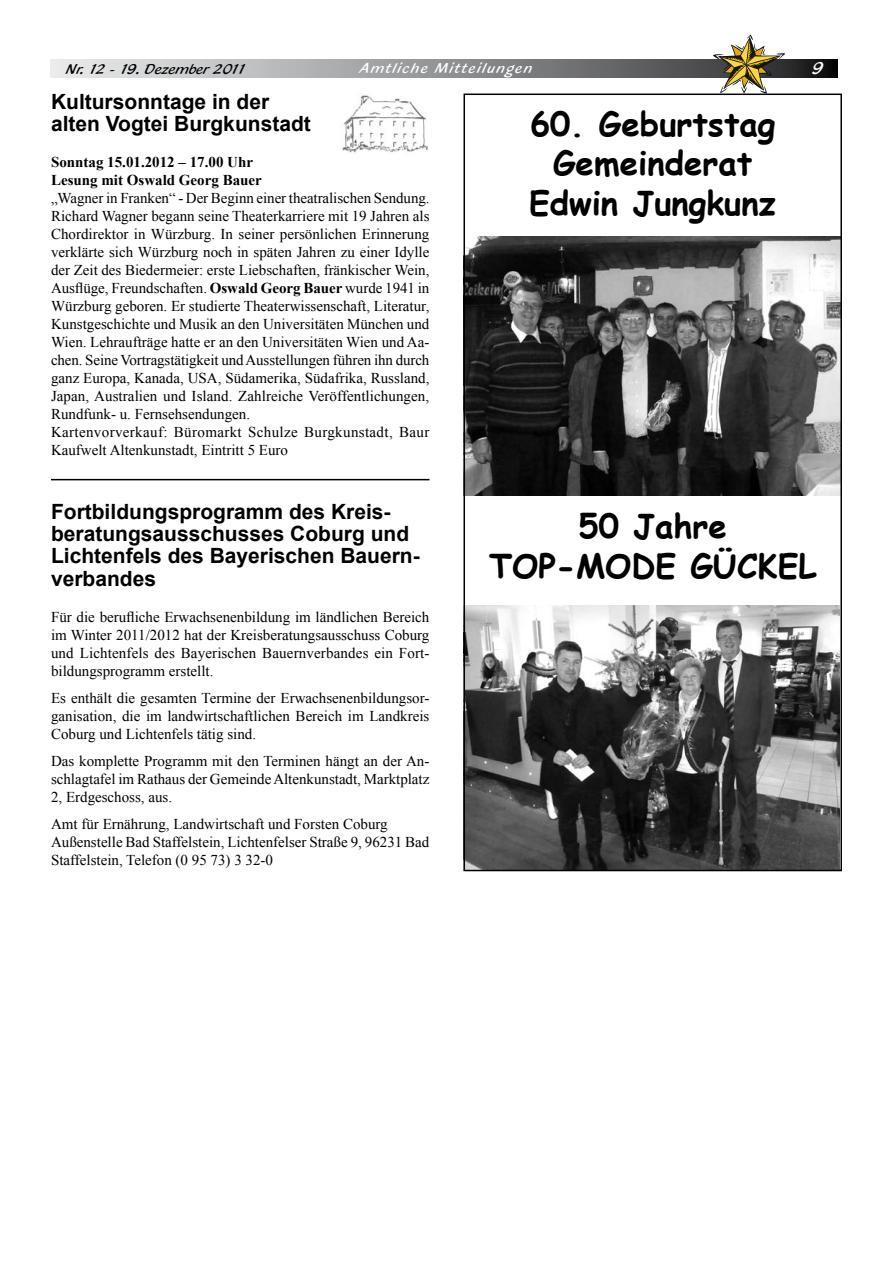
<style>
.page{position:relative;width:893px;height:1263px;background:#fff}
.page>*{position:absolute;margin:0;border:0;box-sizing:border-box;transform-origin:0 0}
.t1{font:700 33px/39.6px "Comic Sans MS";color:#000;text-align:center}
.t2{font:700 21px/22.5px "Arial";color:#000}
.t3{font:18px "Blacklight D";color:#fff}
.t4{font:15px/18px "Times New Roman";color:#000;text-align:justify}
.t5{font:700 15px/18px "Times New Roman";color:#000}
.t6{font:15px "Blacklight D";color:#000}
.t7{font:15px "Blacklight D";letter-spacing:.1em;color:#fff}
.s1{font-weight:700}
</style>
<div class="page">
<svg style="left:50px;top:60px;width:788px;height:18px;background:#949596"></svg>
<svg style="left:713px;top:34px;width:72px;height:60px"></svg>
<img style="left:342px;top:95px;width:87px;height:58px">
<hr style="left:51px;top:479px;width:378px;height:1px;background:#000">
<img style="left:466px;top:605px;width:373px;height:263px">
<img style="left:466px;top:237px;width:373px;height:258px">
<div style="left:463px;top:94px;width:379px;height:777px;border:2px solid #000"></div>
<p class="t6" style="left:67px;top:60px;width:182px">Nr. 12 - 19. Dezember 2011</p>
<p class="t7" style="left:360px;top:59px;width:174px">Amtliche Mitteilungen</p>
<p class="t3" style="left:812px;top:57px;width:13px">9</p>
<h2 class="t2" style="left:51px;top:91px;width:261px">Kultursonntage in der alten Vogtei Burgkunstadt</h2>
<p class="t5" style="left:51px;top:153px;width:212px">Sonntag 15.01.2012 – 17.00 Uhr<br>Lesung mit Oswald Georg Bauer</p>
<p class="t4" style="left:51px;top:189px;width:380px;text-align:left">„Wagner in Franken“ - Der Beginn einer theatralischen Sendung.<br>Richard Wagner begann seine Theaterkarriere mit 19 Jahren als Chordirektor in Würzburg. In seiner persönlichen Erinnerung verklärte sich Würzburg noch in späten Jahren zu einer Idylle der Zeit des Biedermeier: erste Liebschaften, fränkischer Wein, Ausflüge, Freundschaften. <span class="s1">Oswald Georg Bauer</span> wurde 1941 in Würzburg geboren. Er studierte Theaterwissenschaft, Literatur, Kunstgeschichte und Musik an den Universitäten München und Wien. Lehraufträge hatte er an den Universitäten Wien und Aa&shy;chen. Seine Vortragstätigkeit und Ausstellungen führen ihn durch ganz Europa, Kanada, USA, Südamerika, Südafrika, Russland, Japan, Australien und Island. Zahlreiche Veröffentlichungen, Rundfunk- u. Fernsehsendungen.<br>Kartenvorverkauf: Büromarkt Schulze Burgkunstadt, Baur Kaufwelt Altenkunstadt, Eintritt 5 Euro</p>
<h1 class="t1" style="left:529px;top:102px;width:249px">60. Geburtstag<br>Gemeinderat<br>Edwin Jungkunz</h1>
<h2 class="t2" style="left:51px;top:501px;width:370px">Fortbildungsprogramm des Kreis&shy;beratungsausschusses Coburg und<br>Lichtenfels des Bayerischen Bauern&shy;verbandes</h2>
<p class="t4" style="left:51px;top:608px;width:380px">Für die berufliche Erwachsenenbildung im ländlichen Bereich im Winter 2011/2012 hat der Kreisberatungsausschuss Coburg und Lichtenfels des Bayerischen Bauernverbandes ein Fort&shy;bildungsprogramm erstellt.</p>
<p class="t4" style="left:51px;top:689px;width:380px">Es enthält die gesamten Termine der Erwachsenenbildungsor&shy;ganisation, die im landwirtschaftlichen Bereich im Landkreis Coburg und Lichtenfels tätig sind.</p>
<p class="t4" style="left:51px;top:752px;width:380px">Das komplette Programm mit den Terminen hängt an der An&shy;schlagtafel im Rathaus der Gemeinde Altenkunstadt, Marktplatz 2, Erdgeschoss, aus.</p>
<p class="t4" style="left:51px;top:815px;width:380px;text-align:left">Amt für Ernährung, Landwirtschaft und Forsten Coburg<br>Außenstelle Bad Staffelstein, Lichtenfelser Straße 9, 96231 Bad<br>Staffelstein, Telefon (0 95 73) 3 32-0</p>
<h1 class="t1" style="left:489px;top:505px;width:329px">50 Jahre<br>TOP-MODE GÜCKEL</h1>
</div>
